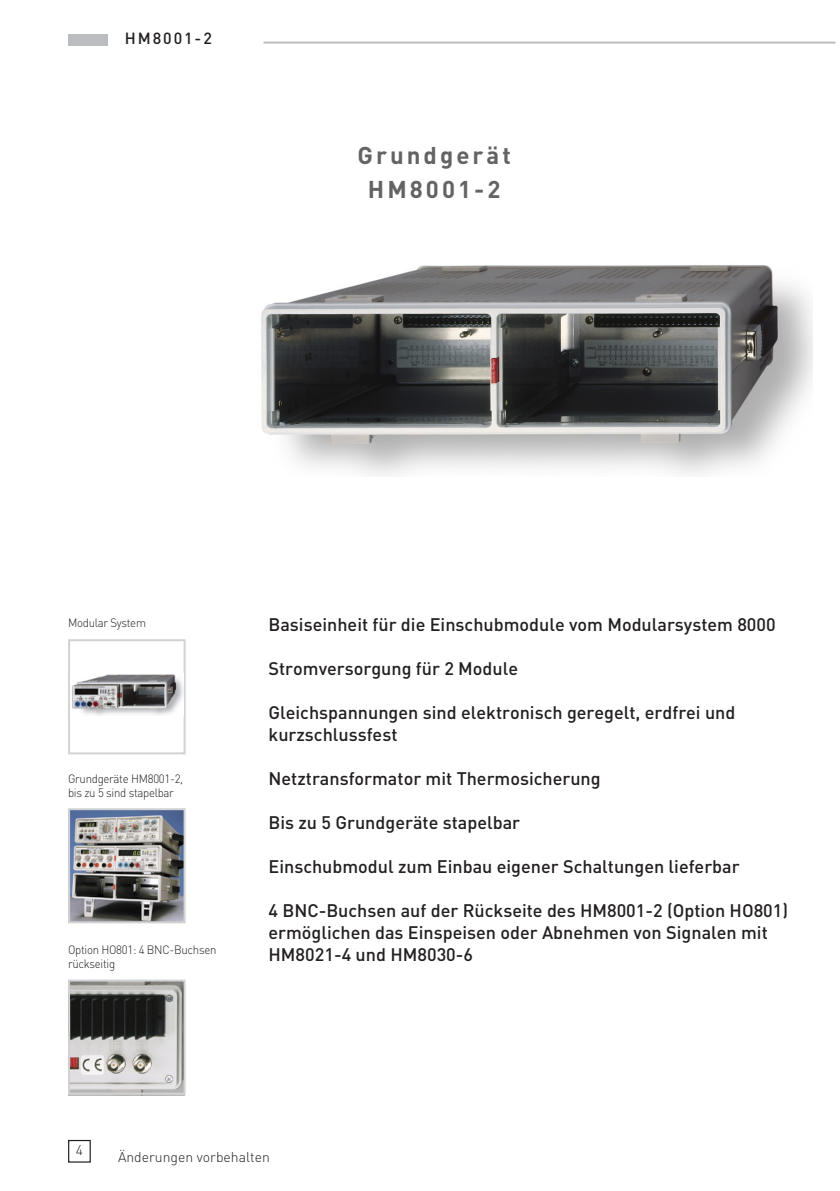
<style>
.page{position:relative;width:840px;height:1191px;background:#fff}
.page>*{position:absolute;margin:0;border:0;box-sizing:border-box;transform-origin:0 0}
.t1{font:700 24px/34px "DIN";letter-spacing:.125em;color:#636366;text-align:center}
.t2{font:500 18px/22px "DIN";color:#231f20}
.t3{font:500 16px "DIN";letter-spacing:.12em;color:#231f20}
.t4{font:300 14px "DIN";color:#231f20}
.t5{font:300 12px/14px "DIN";letter-spacing:-.025em;color:#231f20;scale:.95 1}
</style>
<div class="page">
<div style="left:68px;top:1140px;width:23px;height:22px;border:1px solid #231f20"></div>
<img style="left:68px;top:982px;width:116px;height:113px">
<hr style="left:263px;top:42px;width:572px;height:2px;background:#bcbdc0">
<div style="left:68px;top:34px;width:40px;height:11px;background:#bcbdc0"></div>
<div style="left:68px;top:979px;width:117px;height:115px;border:2px solid #d1d2d4"></div>
<img style="left:261px;top:265px;width:551px;height:211px">
<img style="left:71px;top:811px;width:111px;height:109px">
<div style="left:68px;top:639px;width:117px;height:115px;border:2px solid #d1d2d4"></div>
<div style="left:68px;top:808px;width:117px;height:115px;border:2px solid #d1d2d4"></div>
<img style="left:72px;top:673px;width:111px;height:42px">
<p class="t3" style="left:125px;top:28px;width:88px">HM8001-2</p>
<h1 class="t1" style="left:357px;top:137px;width:155px">Grundgerät<br>HM8001-2</h1>
<p class="t5" style="left:68px;top:615px;width:83px">Modular System</p>
<p class="t5" style="left:68px;top:772px;width:123px">Grundgeräte HM8001-2, bis zu 5 sind stapelbar</p>
<p class="t5" style="left:68px;top:942px;width:157px">Option HO801: 4 BNC-Buchsen rückseitig</p>
<p class="t2" style="left:268px;top:613px;width:508px">Basiseinheit für die Einschubmodule vom Modularsystem 8000</p>
<p class="t2" style="left:268px;top:657px;width:251px">Stromversorgung für 2 Module</p>
<p class="t2" style="left:268px;top:701px;width:468px">Gleichspannungen sind elektronisch geregelt, erdfrei und kurzschlussfest</p>
<p class="t2" style="left:268px;top:767px;width:333px">Netztransformator mit Thermosicherung</p>
<p class="t2" style="left:268px;top:811px;width:253px">Bis zu 5 Grundgeräte stapelbar</p>
<p class="t2" style="left:268px;top:855px;width:472px">Einschubmodul zum Einbau eigener Schaltungen lieferbar</p>
<p class="t2" style="left:268px;top:899px;width:521px">4 BNC-Buchsen auf der Rückseite des HM8001-2 (Option HO801) ermöglichen das Einspeisen oder Abnehmen von Signalen mit<br>HM8021-4 und HM8030-6</p>
<p class="t4" style="left:76px;top:1141px;width:9px">4</p>
<p class="t4" style="left:118px;top:1148px;width:153px">Änderungen vorbehalten</p>
</div>
